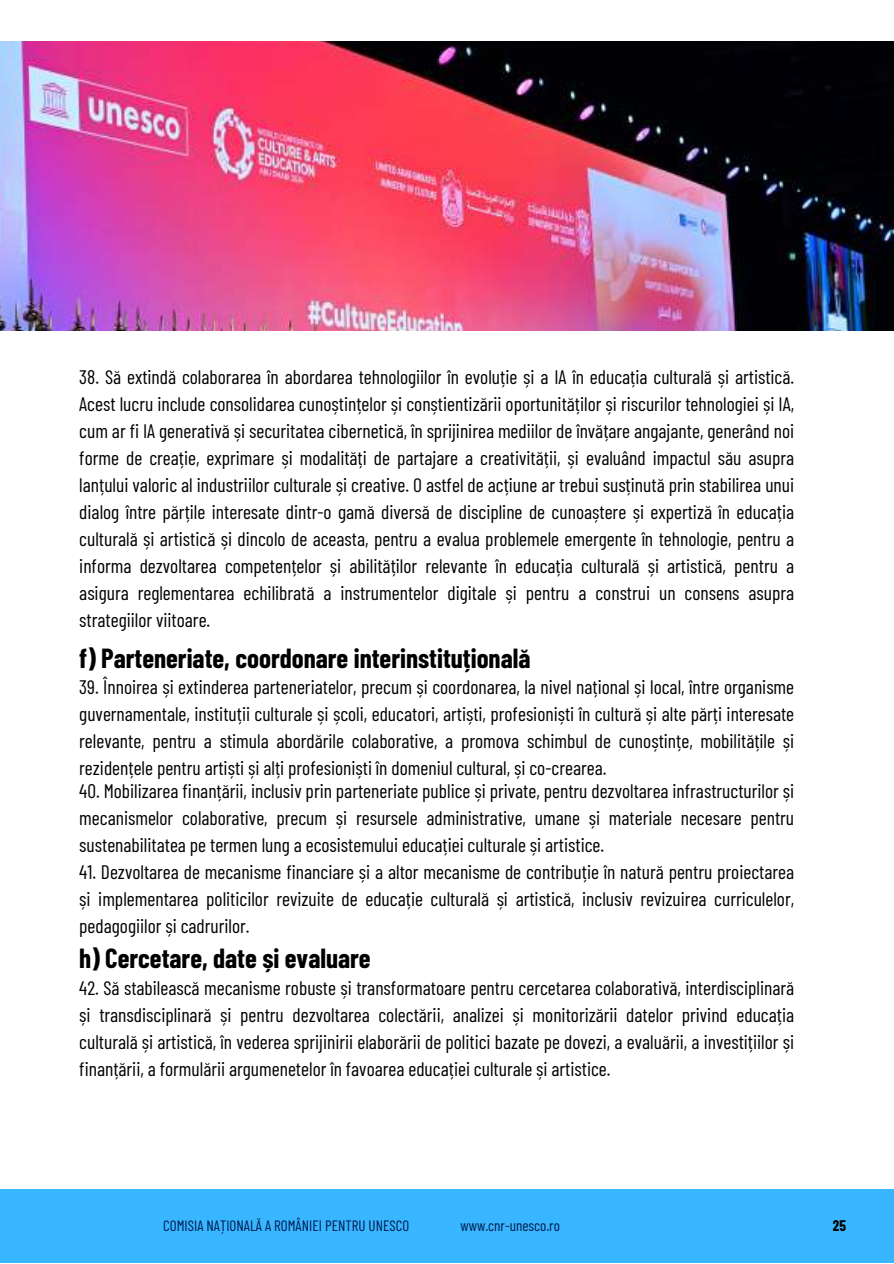
<style>
.page{position:relative;width:894px;height:1264px;background:#fff}
.page>*{position:absolute;margin:0;border:0;box-sizing:border-box;transform-origin:0 0}
.t1{font:700 27px "Barlow Condensed";color:#000}
.t2{font:19.5px/27px "Barlow Condensed";color:#000;text-align:justify}
.t3{font:15px "Barlow Condensed";color:#011c50}
.t4{font:700 15px "Barlow Condensed";color:#000}
</style>
<div class="page">
<img style="left:0;top:41px;width:893px;height:289px">
<div style="left:0;top:1188px;width:893px;height:74px;background:#38b6ff"></div>
<p class="t2" style="left:79px;top:362px;width:716px">38. Să extindă colaborarea în abordarea tehnologiilor în evoluție și a IA în educația culturală și artistică.<br>Acest lucru include consolidarea cunoștințelor și conștientizării oportunităților și riscurilor tehnologiei și IA, cum ar fi IA generativă și securitatea cibernetică, în sprijinirea mediilor de învățare angajante, generând noi forme de creație, exprimare și modalități de partajare a creativității, și evaluând impactul său asupra lanțului valoric al industriilor culturale și creative. O astfel de acțiune ar trebui susținută prin stabilirea unui dialog între părțile interesate dintr-o gamă diversă de discipline de cunoaștere și expertiză în educația culturală și artistică și dincolo de aceasta, pentru a evalua problemele emergente în tehnologie, pentru a informa dezvoltarea competențelor și abilităților relevante în educația culturală și artistică, pentru a asigura reglementarea echilibrată a instrumentelor digitale și pentru a construi un consens asupra strategiilor viitoare.</p>
<h1 class="t1" style="left:79px;top:638px;width:452px">f) Parteneriate, coordonare interinstituțională</h1>
<p class="t2" style="left:79px;top:672px;width:716px">39. Înnoirea și extinderea parteneriatelor, precum și coordonarea, la nivel național și local, între organisme guvernamentale, instituții culturale și școli, educatori, artiști, profesioniști în cultură și alte părți interesate relevante, pentru a stimula abordările colaborative, a promova schimbul de cunoștințe, mobilitățile și rezidențele pentru artiști și alți profesioniști în domeniul cultural, și co-crearea.</p>
<p class="t2" style="left:79px;top:776px;width:716px">40. Mobilizarea finanțării, inclusiv prin parteneriate publice și private, pentru dezvoltarea infrastructurilor și mecanismelor colaborative, precum și resursele administrative, umane și materiale necesare pentru sustenabilitatea pe termen lung a ecosistemului educației culturale și artistice.</p>
<p class="t2" style="left:79px;top:857px;width:716px">41. Dezvoltarea de mecanisme financiare și a altor mecanisme de contribuție în natură pentru proiectarea și implementarea politicilor revizuite de educație culturală și artistică, inclusiv revizuirea curriculelor, pedagogiilor și cadrurilor.</p>
<h1 class="t1" style="left:79px;top:939px;width:293px">h) Cercetare, date și evaluare</h1>
<p class="t2" style="left:79px;top:973px;width:716px">42. Să stabilească mecanisme robuste și transformatoare pentru cercetarea colaborativă, interdisciplinară și transdisciplinară și pentru dezvoltarea colectării, analizei și monitorizării datelor privind educația culturală și artistică, în vederea sprijinirii elaborării de politici bazate pe dovezi, a evaluării, a investițiilor și finanțării, a formulării argumenetelor în favoarea educației culturale și artistice.</p>
<p class="t3" style="left:163px;top:1215px;width:247px">COMISIA NAȚIONALĂ A ROMÂNIEI PENTRU UNESCO</p>
<p class="t3" style="left:460px;top:1215px;width:101px">www.cnr-unesco.ro</p>
<p class="t4" style="left:832px;top:1215px;width:15px">25</p>
</div>
